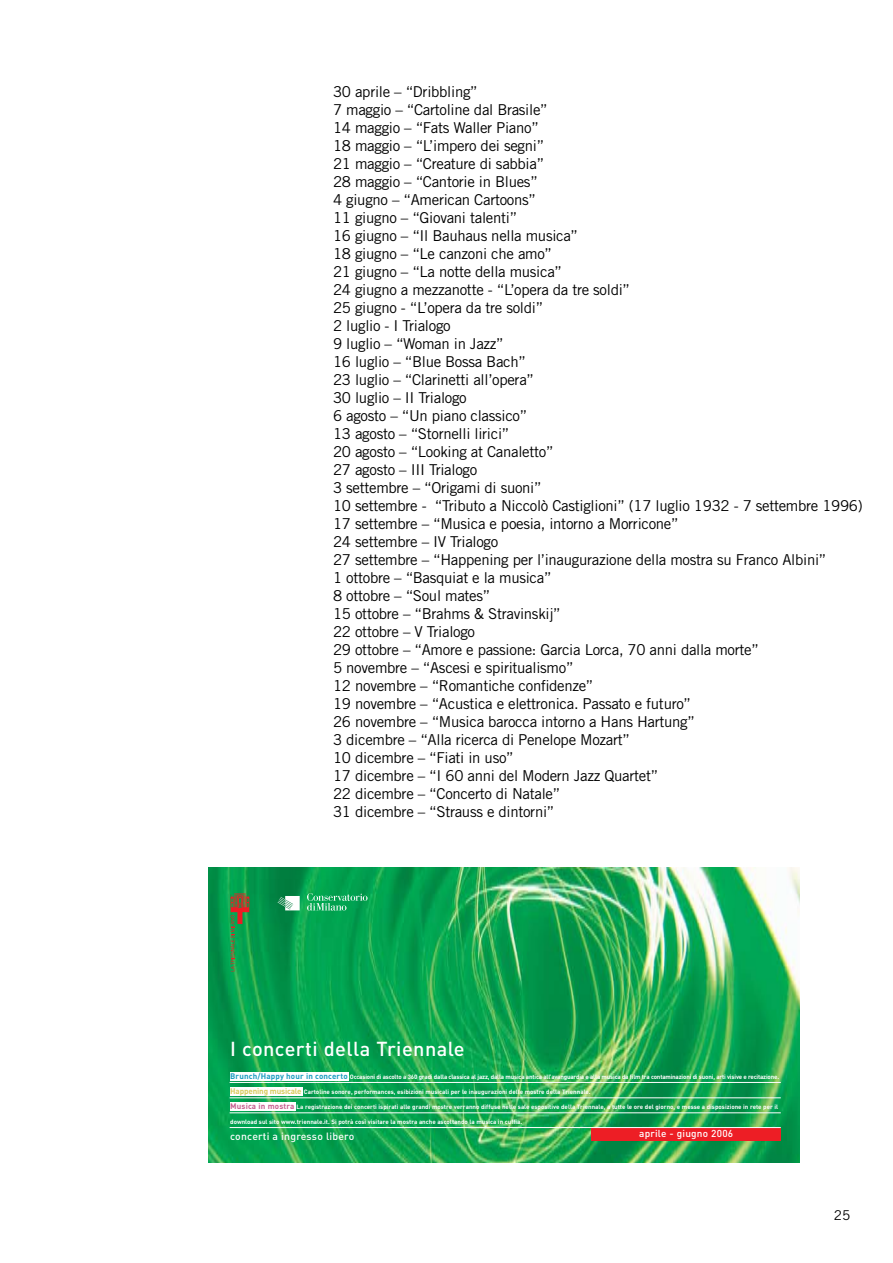
<style>
.page{position:relative;width:893px;height:1263px;background:#fff}
.page>*{position:absolute;margin:0;border:0;box-sizing:border-box;transform-origin:0 0}
.t1{font:500 19.95px "DIN";letter-spacing:.02em;color:#fff}
.t2{font:15px/18px "Trade Gothic";letter-spacing:-.02em;color:#000}
.t3{font:13.5px "Trade Gothic";color:#000}
.t4{font:500 10.35px "DIN";letter-spacing:.02em;color:#fff}
.t5{font:500 10.05px "DIN";letter-spacing:.02em;color:#fff}
.t6{font:700 6.15px "DIN";color:#fff}
.t7{font:700 6.15px "DIN";letter-spacing:-.025em;color:#fff}
.s1{font-size:7.95px;color:#1b9cc2}
.s2{font-size:7.95px;color:#d7ca5d}
.s3{font-size:7.95px;color:#c75e8f}
</style>
<div class="page">
<img style="left:208px;top:867px;width:591px;height:296px">
<svg style="left:231px;top:893px;width:18px;height:78px"></svg>
<hr style="left:230px;top:1112px;width:551px;height:1px;background:#fff">
<hr style="left:230px;top:1097px;width:551px;height:1px;background:#fff">
<hr style="left:230px;top:1082px;width:551px;height:1px;background:#fff">
<div style="left:592px;top:1128px;width:189px;height:12px;background:#ed1e25"></div>
<svg style="left:307px;top:893px;width:61px;height:18px"></svg>
<svg style="left:278px;top:896px;width:22px;height:14px"></svg>
<hr style="left:230px;top:1127px;width:551px;height:1px;background:#fff">
<div style="left:230px;top:1072px;width:119px;height:8px;background:#fff"></div>
<div style="left:230px;top:1087px;width:73px;height:8px;background:#fff"></div>
<div style="left:230px;top:1102px;width:65px;height:8px;background:#fff"></div>
<p class="t2" style="left:333px;top:82px;width:531px">30 aprile – “Dribbling”<br>7 maggio – “Cartoline dal Brasile”<br>14 maggio – “Fats Waller Piano”<br>18 maggio – “L’impero dei segni”<br>21 maggio – “Creature di sabbia”<br>28 maggio – “Cantorie in Blues”<br>4 giugno – “American Cartoons”<br>11 giugno – “Giovani talenti”<br>16 giugno – “Il Bauhaus nella musica”<br>18 giugno – “Le canzoni che amo”<br>21 giugno – “La notte della musica”<br>24 giugno a mezzanotte - “L’opera da tre soldi”<br>25 giugno - “L’opera da tre soldi”<br>2 luglio - I Trialogo<br>9 luglio – “Woman in Jazz”<br>16 luglio – “Blue Bossa Bach”<br>23 luglio – “Clarinetti all’opera”<br>30 luglio – II Trialogo<br>6 agosto – “Un piano classico”<br>13 agosto – “Stornelli lirici”<br>20 agosto – “Looking at Canaletto”<br>27 agosto – III Trialogo<br>3 settembre – “Origami di suoni”<br>10 settembre - “Tributo a Niccolò Castiglioni” (17 luglio 1932 - 7 settembre 1996)<br>17 settembre – “Musica e poesia, intorno a Morricone”<br>24 settembre – IV Trialogo<br>27 settembre – “Happening per l’inaugurazione della mostra su Franco Albini”<br>1 ottobre – “Basquiat e la musica”<br>8 ottobre – “Soul mates”<br>15 ottobre – “Brahms &amp; Stravinskij”<br>22 ottobre – V Trialogo<br>29 ottobre – “Amore e passione: Garcia Lorca, 70 anni dalla morte”<br>5 novembre – “Ascesi e spiritualismo”<br>12 novembre – “Romantiche confidenze”<br>19 novembre – “Acustica e elettronica. Passato e futuro”<br>26 novembre – “Musica barocca intorno a Hans Hartung”<br>3 dicembre – “Alla ricerca di Penelope Mozart”<br>10 dicembre – “Fiati in uso”<br>17 dicembre – “I 60 anni del Modern Jazz Quartet”<br>22 dicembre – “Concerto di Natale”<br>31 dicembre – “Strauss e dintorni”</p>
<h1 class="t1" style="left:230px;top:1036px;width:236px">I concerti della Triennale</h1>
<p class="t7" style="left:230px;top:1073px;width:550px"><span class="s1">Brunch/Happy hour in concerto</span> Occasioni di ascolto a 360 gradi dalla classica al jazz, dalla musica antica all’avanguardia e alla musica da film tra contaminazioni di suoni, arti visive e recitazione.</p>
<p class="t6" style="left:230px;top:1088px;width:362px"><span class="s2">Happening musicale</span> Cartoline sonore, performances, esibizioni musicali per le inaugurazioni delle mostre della Triennale.</p>
<p class="t6" style="left:230px;top:1103px;width:549px"><span class="s3">Musica in mostra</span> La registrazione dei concerti ispirati alle grandi mostre verranno diffuse nelle sale espositive della Triennale, a tutte le ore del giorno, e messe a disposizione in rete per il</p>
<p class="t6" style="left:230px;top:1118px;width:294px">download sul sito www.triennale.it. Si potrà così visitare la mostra anche ascoltando la musica in cuffia.</p>
<p class="t4" style="left:230px;top:1130px;width:126px">concerti a ingresso libero</p>
<p class="t5" style="left:639px;top:1127px;width:95px">aprile - giugno 2006</p>
<p class="t3" style="left:834px;top:1207px;width:18px">25</p>
</div>
